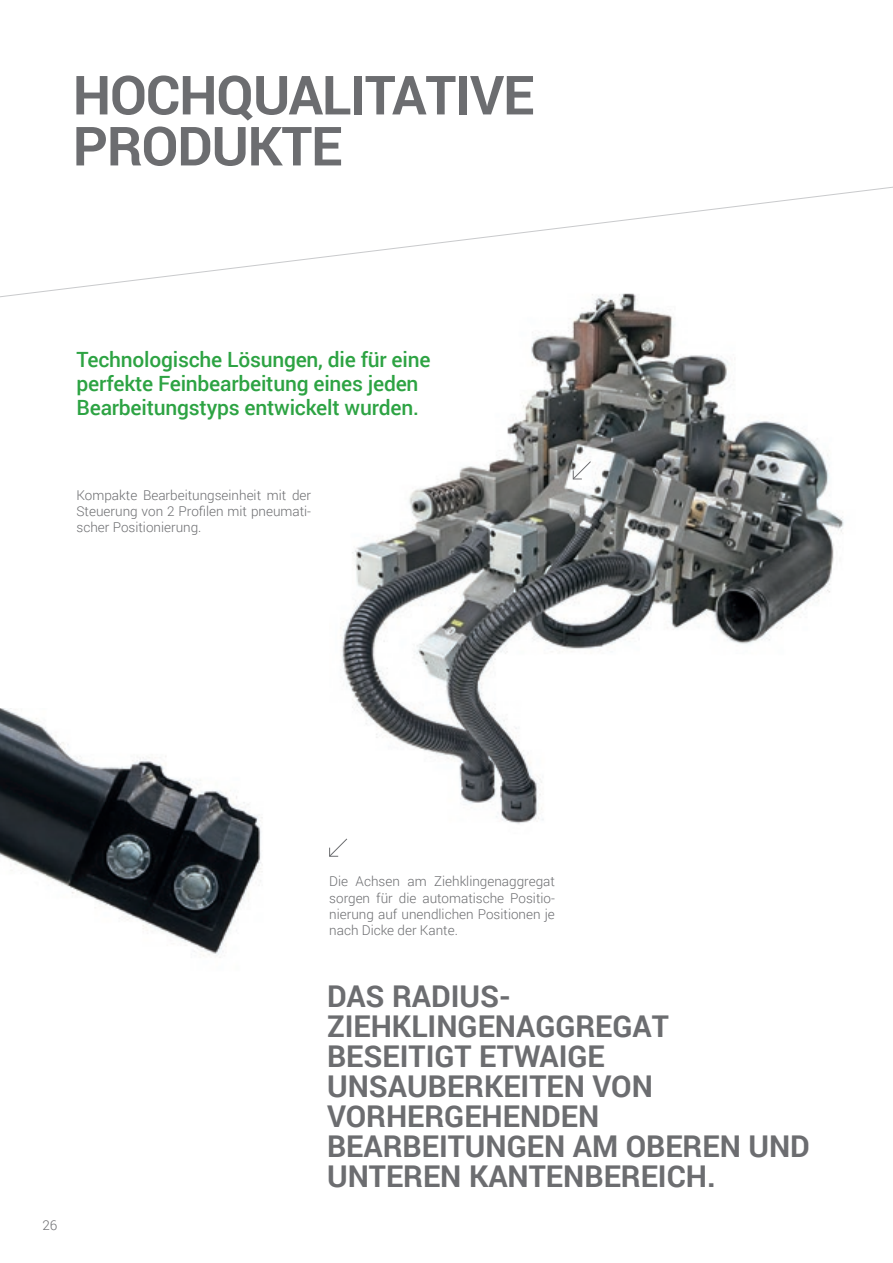
<style>
.page{position:relative;width:893px;height:1263px;background:#fff}
.page>*{position:absolute;margin:0;border:0;box-sizing:border-box;transform-origin:0 0}
._1_TITOLO_GRIGIO{font:700 54px/51px "Roboto";letter-spacing:-.02em;color:#6c6d70}
.t1{font:700 30px/30px "Roboto";color:#6c6d70}
.t2{font:500 21px/24px "Roboto";letter-spacing:-.01em;color:#2da343}
.t3{font:300 13.5px/16.2px "Roboto";color:#6c6d70;text-align:justify}
</style>
<div class="page">
<img style="left:340px;top:300px;width:504px;height:524px">
<svg style="left:0;top:186px;width:893px;height:114px"></svg>
<svg style="left:572px;top:461px;width:19px;height:19px"></svg>
<svg style="left:329px;top:838px;width:19px;height:19px"></svg>
<img style="left:0;top:708px;width:262px;height:248px">
<p class="_1_TITOLO_GRIGIO" style="left:73px;top:68px;width:463px">HOCHQUALITATIVE<br>PRODUKTE</p>
<p class="t2" style="left:77px;top:347px;width:355px">Technologische Lösungen, die für eine perfekte Feinbearbeitung eines jeden<br>Bearbeitungstyps entwickelt wurden.</p>
<p class="t3" style="left:77px;top:486px;width:236px">Kompakte Bearbeitungseinheit mit der Steuerung von 2 Profilen mit pneumati&shy;scher Positionierung.</p>
<p class="t3" style="left:42px;top:1216px;width:16px">26</p>
<p class="t3" style="left:329px;top:873px;width:227px">Die Achsen am Ziehklingenaggregat sorgen für die automatische Positio&shy;nierung auf unendlichen Positionen je nach Dicke der Kante.</p>
<p class="t1" style="left:327px;top:980px;width:484px">DAS RADIUS-<br>ZIEHKLINGENAGGREGAT<br>BESEITIGT ETWAIGE<br>UNSAUBERKEITEN VON<br>VORHERGEHENDEN<br>BEARBEITUNGEN AM OBEREN UND<br>UNTEREN KANTENBEREICH.</p>
</div>
